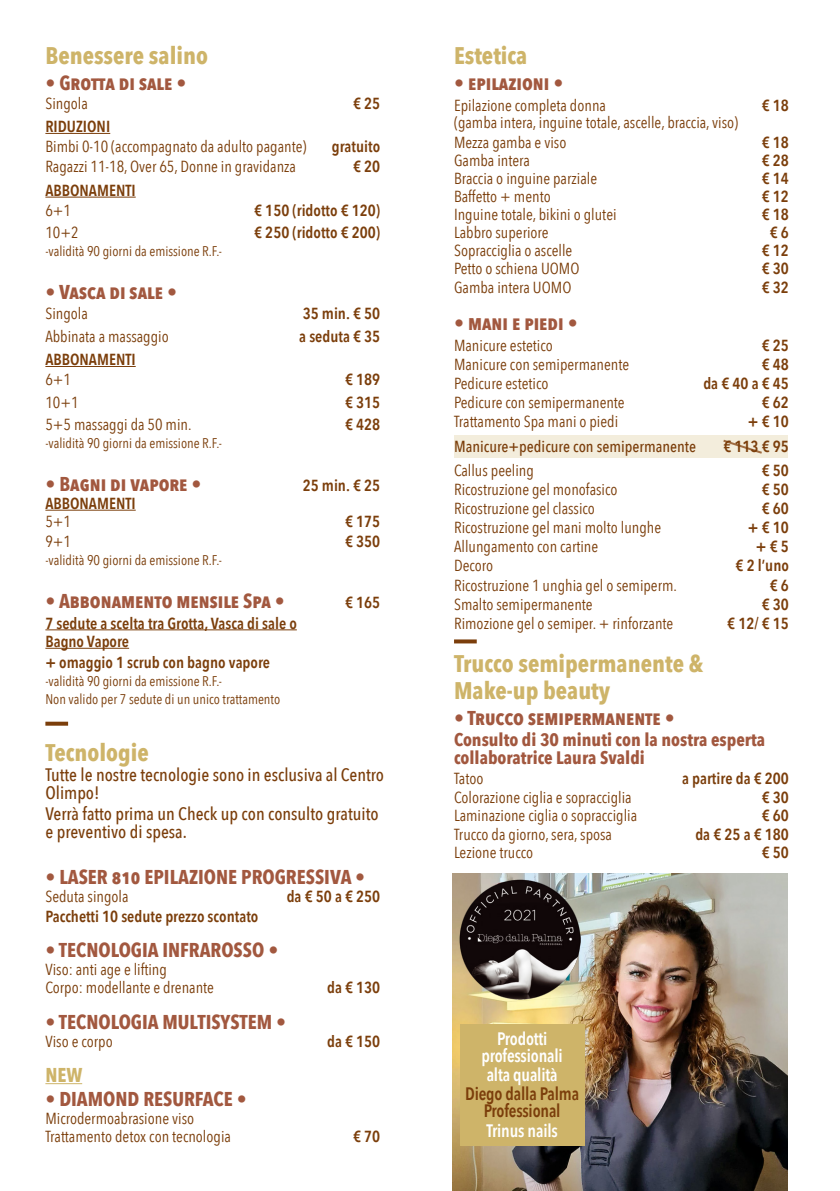
<style>
.page{position:relative;width:840px;height:1191px;background:#fff}
.page>*{position:absolute;margin:0;border:0;box-sizing:border-box;transform-origin:0 0}
.t1{font:700 24px/26.4px "Avenir Next Condensed";color:#ceb469}
.t2{font:700 20px "Avenir Next Condensed";color:#a2583f}
.t3{font:700 20px "Avenir Next Condensed";color:#ceb469}
.t4{font:500 18px/18px "Avenir Next Condensed";color:#7b3e0b}
.t5{font:700 18px/18px "Avenir Next Condensed";color:#a2583f}
.t6{font:600 18px/17px "Avenir Next Condensed";letter-spacing:-.01em;color:#fff;text-align:center;scale:.95 1}
.t7{font:600 18px/17px "Avenir Next Condensed";letter-spacing:-.01em;color:#7b3e0b;text-align:center;scale:.95 1}
.t8{font:16px/18px "Avenir Next Condensed";color:#7b3e0b}
.t9{font:600 16px/18.4px "Avenir Next Condensed";color:#7b3e0b}
.t10{font:500 16px "Avenir Next Condensed";color:#7b3e0b}
.t11{font:14px/18.4px "Avenir Next Condensed";color:#7b3e0b}
</style>
<div class="page">
<img style="left:452px;top:873px;width:335px;height:318px">
<div style="left:454px;top:435px;width:332px;height:23px;background:#f3eddc"></div>
<svg style="left:723px;top:439px;width:39px;height:15px"></svg>
<hr style="left:45px;top:133px;width:65px;height:1px;background:#7b3e0b">
<hr style="left:45px;top:197px;width:91px;height:1px;background:#7b3e0b">
<hr style="left:45px;top:366px;width:91px;height:1px;background:#7b3e0b">
<hr style="left:45px;top:510px;width:91px;height:1px;background:#7b3e0b">
<hr style="left:45px;top:629px;width:252px;height:1px;background:#7b3e0b">
<hr style="left:45px;top:648px;width:84px;height:1px;background:#7b3e0b">
<svg style="left:45px;top:721px;width:23px;height:4px"></svg>
<hr style="left:45px;top:1083px;width:37px;height:1px;background:#ceb469">
<img style="left:459px;top:879px;width:121px;height:120px">
<svg style="left:454px;top:639px;width:22px;height:4px"></svg>
<div style="left:459px;top:1024px;width:125px;height:121px;background:#ceb469"></div>
<h1 class="t1" style="left:45px;top:42px;width:164px">Benessere salino</h1>
<p class="t2" style="left:45px;top:71px;width:142px">• Grotta di sale •</p>
<p class="t8" style="left:45px;top:93px;width:44px">Singola</p>
<p class="t9" style="left:353px;top:93px;width:29px">€ 25</p>
<p class="t9" style="left:45px;top:117px;width:66px">RIDUZIONI</p>
<p class="t8" style="left:45px;top:137px;width:262px">Bimbi 0-10 (accompagnato da adulto pagante)</p>
<p class="t9" style="left:331px;top:137px;width:50px">gratuito</p>
<p class="t8" style="left:45px;top:157px;width:252px">Ragazzi 11-18, Over 65, Donne in gravidanza</p>
<p class="t9" style="left:353px;top:157px;width:29px">€ 20</p>
<p class="t9" style="left:45px;top:181px;width:92px">ABBONAMENTI</p>
<p class="t8" style="left:45px;top:200px;width:27px">6+1</p>
<p class="t9" style="left:254px;top:201px;width:127px">€ 150 (ridotto € 120)</p>
<p class="t8" style="left:45px;top:223px;width:35px">10+2</p>
<p class="t9" style="left:254px;top:223px;width:127px">€ 250 (ridotto € 200)</p>
<p class="t11" style="left:45px;top:241px;width:178px">-validità 90 giorni da emissione R.F.-</p>
<p class="t2" style="left:45px;top:280px;width:133px">• Vasca di sale •</p>
<p class="t8" style="left:45px;top:304px;width:44px">Singola</p>
<p class="t9" style="left:302px;top:304px;width:79px">35 min. € 50</p>
<p class="t8" style="left:45px;top:326px;width:125px">Abbinata a massaggio</p>
<p class="t9" style="left:299px;top:326px;width:82px">a seduta € 35</p>
<p class="t9" style="left:45px;top:350px;width:92px">ABBONAMENTI</p>
<p class="t8" style="left:45px;top:370px;width:27px">6+1</p>
<p class="t9" style="left:345px;top:370px;width:37px">€ 189</p>
<p class="t8" style="left:45px;top:392px;width:35px">10+1</p>
<p class="t9" style="left:345px;top:392px;width:37px">€ 315</p>
<p class="t8" style="left:45px;top:415px;width:147px">5+5 massaggi da 50 min.</p>
<p class="t9" style="left:345px;top:415px;width:37px">€ 428</p>
<p class="t11" style="left:45px;top:433px;width:178px">-validità 90 giorni da emissione R.F.-</p>
<p class="t2" style="left:45px;top:472px;width:158px">• Bagni di vapore •</p>
<p class="t9" style="left:302px;top:476px;width:79px">25 min. € 25</p>
<p class="t9" style="left:45px;top:494px;width:92px">ABBONAMENTI</p>
<p class="t8" style="left:45px;top:511px;width:27px">5+1</p>
<p class="t9" style="left:345px;top:512px;width:37px">€ 175</p>
<p class="t8" style="left:45px;top:532px;width:27px">9+1</p>
<p class="t9" style="left:345px;top:532px;width:37px">€ 350</p>
<p class="t11" style="left:45px;top:550px;width:178px">-validità 90 giorni da emissione R.F.-</p>
<p class="t2" style="left:45px;top:589px;width:241px">• Abbonamento mensile Spa •</p>
<p class="t9" style="left:345px;top:593px;width:37px">€ 165</p>
<p class="t9" style="left:45px;top:613px;width:253px">7 sedute a scelta tra Grotta, Vasca di sale o<br>Bagno Vapore</p>
<p class="t9" style="left:45px;top:652px;width:226px">+ omaggio 1 scrub con bagno vapore</p>
<p class="t11" style="left:45px;top:671px;width:236px">-validità 90 giorni da emissione R.F.-<br>Non valido per 7 sedute di un unico trattamento</p>
<h1 class="t1" style="left:45px;top:739px;width:105px">Tecnologie</h1>
<p class="t4" style="left:45px;top:766px;width:340px">Tutte le nostre tecnologie sono in esclusiva al Centro<br>Olimpo!</p>
<p class="t4" style="left:45px;top:804px;width:334px">Verrà fatto prima un Check up con consulto gratuito e preventivo di spesa.</p>
<p class="t2" style="left:45px;top:865px;width:321px">• LASER 810 EPILAZIONE PROGRESSIVA •</p>
<p class="t8" style="left:45px;top:887px;width:85px">Seduta singola</p>
<p class="t9" style="left:286px;top:887px;width:95px">da € 50 a € 250</p>
<p class="t9" style="left:45px;top:907px;width:214px">Pacchetti 10 sedute prezzo scontato</p>
<p class="t2" style="left:45px;top:938px;width:234px">• TECNOLOGIA INFRAROSSO •</p>
<p class="t8" style="left:45px;top:960px;width:170px">Viso: anti age e lifting<br>Corpo: modellante e drenante</p>
<p class="t9" style="left:327px;top:978px;width:55px">da € 130</p>
<p class="t2" style="left:45px;top:1009px;width:242px">• TECNOLOGIA MULTISYSTEM •</p>
<p class="t8" style="left:45px;top:1031px;width:69px">Viso e corpo</p>
<p class="t9" style="left:327px;top:1031px;width:55px">da € 150</p>
<p class="t3" style="left:45px;top:1062px;width:39px">NEW</p>
<p class="t2" style="left:45px;top:1086px;width:203px">• DIAMOND RESURFACE •</p>
<p class="t8" style="left:45px;top:1108px;width:187px">Microdermoabrasione viso<br>Trattamento detox con tecnologia</p>
<p class="t9" style="left:353px;top:1127px;width:29px">€ 70</p>
<h1 class="t1" style="left:454px;top:42px;width:75px">Estetica</h1>
<p class="t2" style="left:454px;top:71px;width:111px">• epilazioni •</p>
<p class="t8" style="left:454px;top:95px;width:153px">Epilazione completa donna</p>
<p class="t9" style="left:761px;top:95px;width:29px">€ 18</p>
<p class="t8" style="left:454px;top:111px;width:285px;line-height:19.8px">(gamba intera, inguine totale, ascelle, braccia, viso)<br>Mezza gamba e viso</p>
<p class="t9" style="left:761px;top:132px;width:29px">€ 18</p>
<p class="t8" style="left:454px;top:150px;width:77px">Gamba intera</p>
<p class="t9" style="left:761px;top:150px;width:29px">€ 28</p>
<p class="t8" style="left:454px;top:168px;width:144px">Braccia o inguine parziale</p>
<p class="t9" style="left:761px;top:168px;width:29px">€ 14</p>
<p class="t8" style="left:454px;top:187px;width:98px">Baffetto + mento</p>
<p class="t9" style="left:761px;top:187px;width:29px">€ 12</p>
<p class="t8" style="left:454px;top:205px;width:164px">Inguine totale, bikini o glutei</p>
<p class="t9" style="left:761px;top:205px;width:29px">€ 18</p>
<p class="t8" style="left:454px;top:223px;width:96px">Labbro superiore</p>
<p class="t9" style="left:769px;top:223px;width:21px">€ 6</p>
<p class="t8" style="left:454px;top:241px;width:120px">Sopracciglia o ascelle</p>
<p class="t9" style="left:761px;top:241px;width:29px">€ 12</p>
<p class="t8" style="left:454px;top:259px;width:127px">Petto o schiena UOMO</p>
<p class="t9" style="left:761px;top:259px;width:29px">€ 30</p>
<p class="t8" style="left:454px;top:277px;width:119px">Gamba intera UOMO</p>
<p class="t9" style="left:761px;top:277px;width:29px">€ 32</p>
<p class="t2" style="left:454px;top:311px;width:125px">• mani e piedi •</p>
<p class="t8" style="left:454px;top:335px;width:100px">Manicure estetico</p>
<p class="t9" style="left:761px;top:335px;width:29px">€ 25</p>
<p class="t8" style="left:454px;top:354px;width:176px">Manicure con semipermanente</p>
<p class="t9" style="left:761px;top:354px;width:29px">€ 48</p>
<p class="t8" style="left:454px;top:373px;width:96px">Pedicure estetico</p>
<p class="t9" style="left:703px;top:374px;width:87px">da € 40 a € 45</p>
<p class="t8" style="left:454px;top:393px;width:172px">Pedicure con semipermanente</p>
<p class="t9" style="left:761px;top:393px;width:29px">€ 62</p>
<p class="t8" style="left:454px;top:412px;width:166px">Trattamento Spa mani o piedi</p>
<p class="t9" style="left:747px;top:412px;width:42px">+ € 10</p>
<p class="t10" style="left:454px;top:437px;width:243px">Manicure+pedicure con semipermanente</p>
<p class="t9" style="left:723px;top:437px;width:67px">€ 113 € 95</p>
<p class="t8" style="left:454px;top:460px;width:81px">Callus peeling</p>
<p class="t9" style="left:761px;top:460px;width:29px">€ 50</p>
<p class="t8" style="left:454px;top:479px;width:165px">Ricostruzione gel monofasico</p>
<p class="t9" style="left:761px;top:479px;width:29px">€ 50</p>
<p class="t8" style="left:454px;top:498px;width:142px">Ricostruzione gel classico</p>
<p class="t9" style="left:761px;top:499px;width:29px">€ 60</p>
<p class="t8" style="left:454px;top:518px;width:208px">Ricostruzione gel mani molto lunghe</p>
<p class="t9" style="left:747px;top:518px;width:42px">+ € 10</p>
<p class="t8" style="left:454px;top:537px;width:146px">Allungamento con cartine</p>
<p class="t9" style="left:755px;top:537px;width:34px">+ € 5</p>
<p class="t8" style="left:454px;top:556px;width:41px">Decoro</p>
<p class="t9" style="left:735px;top:556px;width:55px">€ 2 l’uno</p>
<p class="t8" style="left:454px;top:575px;width:224px">Ricostruzione 1 unghia gel o semiperm.</p>
<p class="t9" style="left:769px;top:575px;width:21px">€ 6</p>
<p class="t8" style="left:454px;top:594px;width:140px">Smalto semipermanente</p>
<p class="t9" style="left:761px;top:594px;width:29px">€ 30</p>
<p class="t8" style="left:454px;top:613px;width:221px">Rimozione gel o semiper. + rinforzante</p>
<p class="t9" style="left:727px;top:613px;width:63px">€ 12/ € 15</p>
<h1 class="t1" style="left:454px;top:650px;width:251px">Trucco semipermanente &amp;<br>Make-up beauty</h1>
<p class="t2" style="left:454px;top:706px;width:222px">• Trucco semipermanente •</p>
<p class="t5" style="left:454px;top:730px;width:312px">Consulto di 30 minuti con la nostra esperta collaboratrice Laura Svaldi</p>
<p class="t8" style="left:454px;top:768px;width:31px">Tatoo</p>
<p class="t9" style="left:681px;top:769px;width:108px">a partire da € 200</p>
<p class="t8" style="left:454px;top:787px;width:179px">Colorazione ciglia e sopracciglia</p>
<p class="t9" style="left:761px;top:787px;width:29px">€ 30</p>
<p class="t8" style="left:454px;top:806px;width:184px">Laminazione ciglia o sopracciglia</p>
<p class="t9" style="left:761px;top:806px;width:29px">€ 60</p>
<p class="t8" style="left:454px;top:824px;width:159px">Trucco da giorno, sera, sposa</p>
<p class="t9" style="left:695px;top:824px;width:95px">da € 25 a € 180</p>
<p class="t8" style="left:454px;top:843px;width:81px">Lezione trucco</p>
<p class="t9" style="left:761px;top:843px;width:29px">€ 50</p>
<p class="t6" style="left:481px;top:1029px;width:87px">Prodotti professionali</p>
<p class="t6" style="left:486px;top:1065px;width:76px">alta qualità</p>
<p class="t7" style="left:465px;top:1085px;width:121px">Diego dalla Palma<br>Professional</p>
<p class="t6" style="left:486px;top:1121px;width:77px">Trinus nails</p>
</div>
